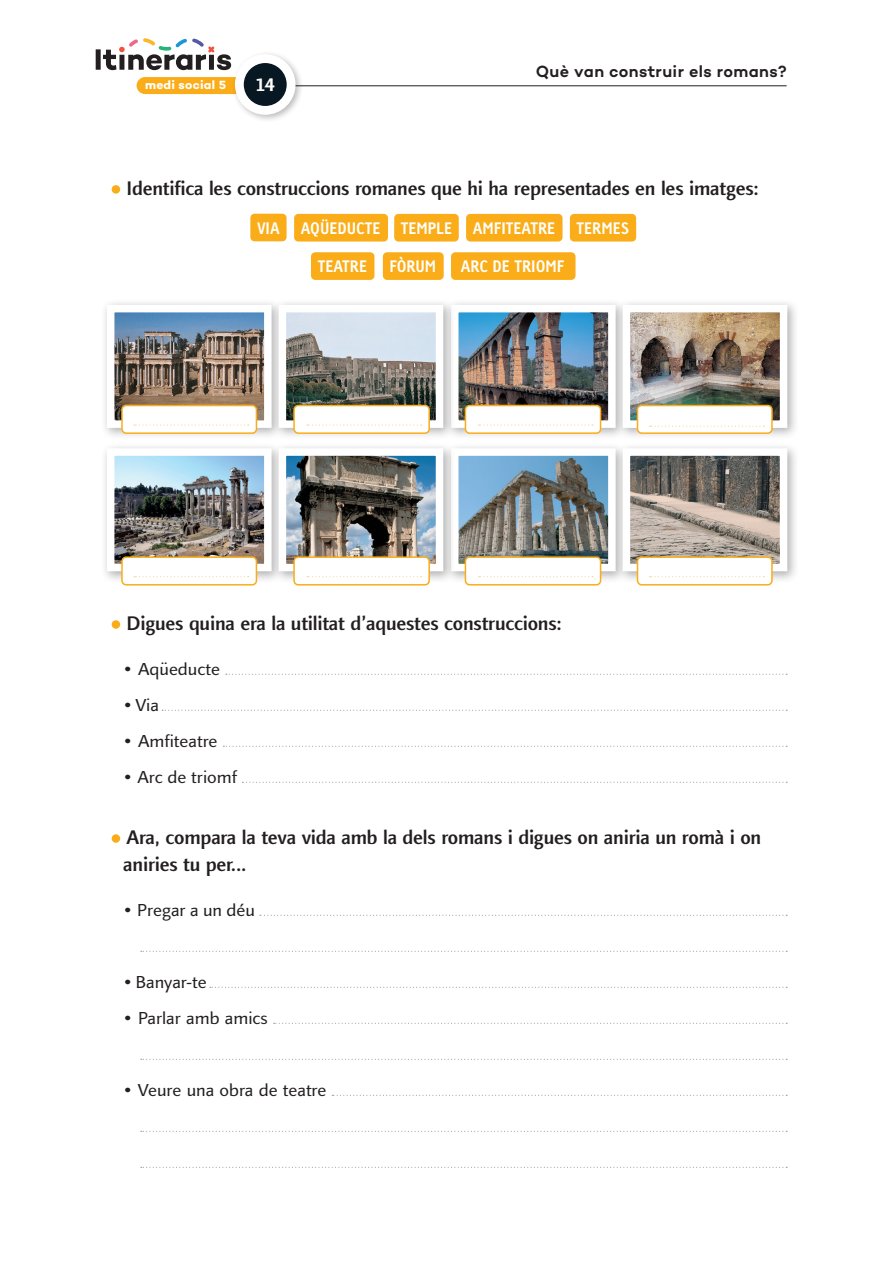
<style>
.page{position:relative;width:893px;height:1263px;background:#fff}
.page>*{position:absolute;margin:0;border:0;box-sizing:border-box;transform-origin:0 0}
.ITS-text_no_espaiat{font:500 19.8px/27px "Linotype Finnegan";letter-spacing:-.01em;color:#231f20}
.t1{font:700 19.2px "Linotype Finnegan";color:#fff}
.ITS-text_no_espaiat-2{font:17.55px "Linotype Finnegan";color:#231f20;scale:1.07 1}
.t2{font:600 16.5px "Campton";letter-spacing:.02em;color:#231f20}
.ITS-Taula_text_1{font:700 15.75px "Linotype Tetria";color:#fff}
.t3{font:700 12.15px "Campton";letter-spacing:.02em;color:#fff}
</style>
<div class="page">
<div style="left:137px;top:77px;width:121px;height:17px;background:#faad19;border-radius:9px"></div>
<hr style="left:265px;top:85px;width:522px;height:1px;background:#231f20">
<svg style="left:96px;top:38px;width:135px;height:32px"></svg>
<div style="left:231px;top:51px;width:73px;height:72px;background:#231f20;opacity:.3"></div>
<div style="left:235px;top:54px;width:61px;height:61px;background:#fff;border-radius:50%"></div>
<div style="left:244px;top:63px;width:43px;height:43px;background:#071822;border-radius:50%"></div>
<div style="left:112px;top:185px;width:8px;height:9px;background:#faad19;border-radius:50%"></div>
<div style="left:112px;top:620px;width:8px;height:9px;background:#faad19;border-radius:50%"></div>
<svg style="left:226px;top:674px;width:561px;height:1px"></svg>
<svg style="left:162px;top:710px;width:625px;height:1px"></svg>
<svg style="left:223px;top:746px;width:564px;height:1px"></svg>
<svg style="left:242px;top:782px;width:545px;height:1px"></svg>
<div style="left:112px;top:834px;width:8px;height:9px;background:#faad19;border-radius:50%"></div>
<svg style="left:260px;top:915px;width:527px;height:1px"></svg>
<svg style="left:141px;top:951px;width:646px;height:1px"></svg>
<svg style="left:210px;top:987px;width:577px;height:1px"></svg>
<svg style="left:274px;top:1023px;width:513px;height:1px"></svg>
<svg style="left:141px;top:1059px;width:646px;height:1px"></svg>
<svg style="left:332px;top:1095px;width:455px;height:1px"></svg>
<svg style="left:141px;top:1131px;width:646px;height:1px"></svg>
<svg style="left:141px;top:1167px;width:646px;height:1px"></svg>
<div style="left:311px;top:252px;width:63px;height:28px;background:#faad19;border-radius:4px"></div>
<div style="left:383px;top:252px;width:61px;height:28px;background:#faad19;border-radius:4px"></div>
<div style="left:451px;top:252px;width:124px;height:28px;background:#faad19;border-radius:4px"></div>
<div style="left:250px;top:214px;width:37px;height:27px;background:#faad19;border-radius:4px"></div>
<div style="left:294px;top:214px;width:94px;height:28px;background:#faad19;border-radius:4px"></div>
<div style="left:394px;top:214px;width:65px;height:28px;background:#faad19;border-radius:4px"></div>
<div style="left:466px;top:214px;width:97px;height:28px;background:#faad19;border-radius:4px"></div>
<div style="left:570px;top:214px;width:66px;height:28px;background:#faad19;border-radius:4px"></div>
<div style="left:101px;top:299px;width:182px;height:141px;background:#231f20;opacity:.35"></div>
<img style="left:116px;top:314px;width:147px;height:105px">
<div style="left:107px;top:305px;width:165px;height:123px;border:8px solid #fff"></div>
<div style="left:101px;top:442px;width:182px;height:141px;background:#231f20;opacity:.35"></div>
<img style="left:116px;top:457px;width:147px;height:105px">
<div style="left:107px;top:448px;width:165px;height:123px;border:8px solid #fff"></div>
<div style="left:445px;top:299px;width:183px;height:141px;background:#231f20;opacity:.35"></div>
<img style="left:460px;top:314px;width:147px;height:105px">
<div style="left:451px;top:305px;width:165px;height:123px;border:8px solid #fff"></div>
<div style="left:445px;top:442px;width:183px;height:141px;background:#231f20;opacity:.35"></div>
<img style="left:460px;top:457px;width:147px;height:105px">
<div style="left:451px;top:448px;width:165px;height:123px;border:8px solid #fff"></div>
<div style="left:273px;top:299px;width:182px;height:141px;background:#231f20;opacity:.35"></div>
<img style="left:288px;top:314px;width:146px;height:105px">
<div style="left:279px;top:305px;width:164px;height:123px;border:8px solid #fff"></div>
<div style="left:273px;top:442px;width:182px;height:141px;background:#231f20;opacity:.35"></div>
<img style="left:288px;top:457px;width:146px;height:105px">
<div style="left:279px;top:448px;width:164px;height:123px;border:8px solid #fff"></div>
<div style="left:617px;top:299px;width:182px;height:141px;background:#231f20;opacity:.35"></div>
<img style="left:632px;top:314px;width:146px;height:105px">
<div style="left:623px;top:305px;width:164px;height:123px;border:8px solid #fff"></div>
<div style="left:617px;top:442px;width:182px;height:141px;background:#231f20;opacity:.35"></div>
<img style="left:632px;top:457px;width:146px;height:105px">
<div style="left:623px;top:448px;width:164px;height:123px;border:8px solid #fff"></div>
<div style="left:122px;top:405px;width:134px;height:28px;background:#fff;border-radius:4px"></div>
<svg style="left:134px;top:424px;width:115px;height:2px"></svg>
<div style="left:121px;top:405px;width:136px;height:29px;border:2px solid #faad19;border-radius:4px"></div>
<div style="left:122px;top:557px;width:134px;height:28px;background:#fff;border-radius:4px"></div>
<svg style="left:134px;top:576px;width:115px;height:1px"></svg>
<div style="left:121px;top:556px;width:136px;height:29px;border:2px solid #faad19;border-radius:4px"></div>
<div style="left:465px;top:405px;width:136px;height:28px;background:#fff;border-radius:4px"></div>
<svg style="left:478px;top:424px;width:115px;height:2px"></svg>
<div style="left:465px;top:405px;width:136px;height:29px;border:2px solid #faad19;border-radius:4px"></div>
<div style="left:465px;top:557px;width:136px;height:28px;background:#fff;border-radius:4px"></div>
<svg style="left:478px;top:576px;width:115px;height:1px"></svg>
<div style="left:465px;top:556px;width:136px;height:29px;border:2px solid #faad19;border-radius:4px"></div>
<div style="left:294px;top:405px;width:135px;height:28px;background:#fff;border-radius:4px"></div>
<svg style="left:307px;top:424px;width:115px;height:2px"></svg>
<div style="left:293px;top:405px;width:137px;height:29px;border:2px solid #faad19;border-radius:4px"></div>
<div style="left:294px;top:557px;width:135px;height:28px;background:#fff;border-radius:4px"></div>
<svg style="left:307px;top:576px;width:115px;height:1px"></svg>
<div style="left:293px;top:556px;width:137px;height:29px;border:2px solid #faad19;border-radius:4px"></div>
<div style="left:637px;top:405px;width:135px;height:28px;background:#fff;border-radius:4px"></div>
<svg style="left:650px;top:426px;width:114px;height:1px"></svg>
<div style="left:637px;top:405px;width:136px;height:29px;border:2px solid #faad19;border-radius:4px"></div>
<div style="left:637px;top:557px;width:135px;height:28px;background:#fff;border-radius:4px"></div>
<svg style="left:650px;top:576px;width:114px;height:1px"></svg>
<div style="left:637px;top:556px;width:136px;height:29px;border:2px solid #faad19;border-radius:4px"></div>
<p class="t3" style="left:145px;top:77px;width:83px">medi social 5</p>
<p class="t1" style="left:255px;top:74px;width:22px">14</p>
<p class="t2" style="left:536px;top:61px;width:252px">Què van construir els romans?</p>
<p class="ITS-text_no_espaiat" style="left:127px;top:175px;width:634px">Identifica les construccions romanes que hi ha representades en les imatges:</p>
<p class="ITS-Taula_text_1" style="left:257px;top:218px;width:24px">VIA</p>
<p class="ITS-Taula_text_1" style="left:301px;top:218px;width:81px">AQÜEDUCTE</p>
<p class="ITS-Taula_text_1" style="left:401px;top:218px;width:53px">TEMPLE</p>
<p class="ITS-Taula_text_1" style="left:473px;top:218px;width:84px">AMFITEATRE</p>
<p class="ITS-Taula_text_1" style="left:577px;top:218px;width:54px">TERMES</p>
<p class="ITS-Taula_text_1" style="left:318px;top:257px;width:51px">TEATRE</p>
<p class="ITS-Taula_text_1" style="left:389px;top:257px;width:48px">FÒRUM</p>
<p class="ITS-Taula_text_1" style="left:461px;top:257px;width:105px">ARC DE TRIOMF</p>
<p class="ITS-text_no_espaiat" style="left:127px;top:610px;width:437px">Digues quina era la utilitat d’aquestes construccions:</p>
<p class="ITS-text_no_espaiat-2" style="left:123px;top:659px;width:92px">• Aqüeducte</p>
<p class="ITS-text_no_espaiat-2" style="left:123px;top:695px;width:35px">• Via</p>
<p class="ITS-text_no_espaiat-2" style="left:123px;top:731px;width:90px">• Amfiteatre</p>
<p class="ITS-text_no_espaiat-2" style="left:123px;top:767px;width:108px">• Arc de triomf</p>
<p class="ITS-text_no_espaiat" style="left:123px;top:824px;width:639px">Ara, compara la teva vida amb la dels romans i digues on aniria un romà i on aniries tu per...</p>
<p class="ITS-text_no_espaiat-2" style="left:123px;top:900px;width:125px">• Pregar a un déu</p>
<p class="ITS-text_no_espaiat-2" style="left:123px;top:972px;width:79px">• Banyar-te</p>
<p class="ITS-text_no_espaiat-2" style="left:123px;top:1008px;width:137px">• Parlar amb amics</p>
<p class="ITS-text_no_espaiat-2" style="left:123px;top:1080px;width:191px">• Veure una obra de teatre</p>
</div>
